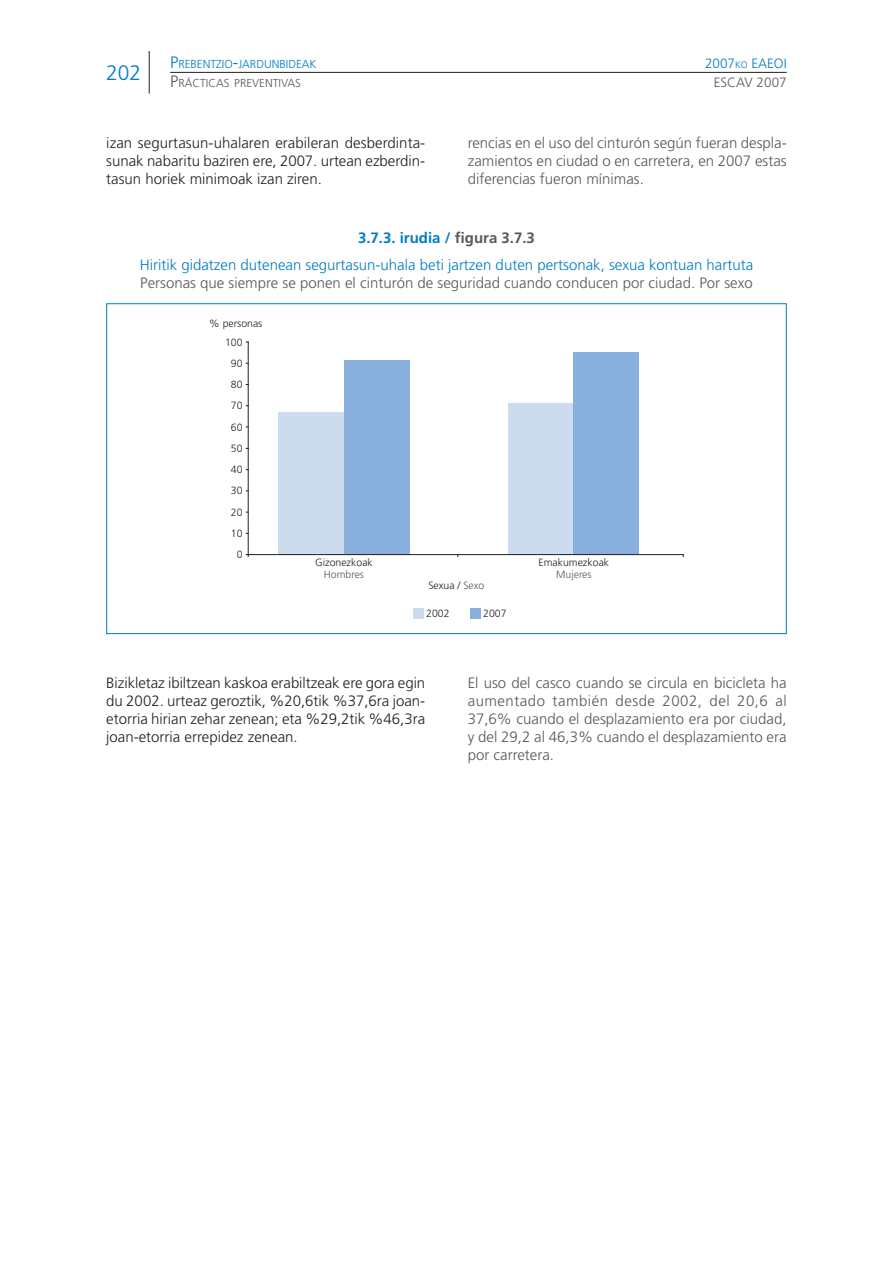
<style>
.page{position:relative;width:893px;height:1263px;background:#fff}
.page>*{position:absolute;margin:0;border:0;box-sizing:border-box;transform-origin:0 0}
.t1{font:300 21px "Frutiger";color:#007cc2}
.t2{font:300 15px/18px "Frutiger";color:#57585a;text-align:justify}
.t3{font:300 15px/18px "Frutiger";color:#231f20;text-align:justify}
.t4{font:300 15px/27px "Frutiger";color:#007cc2;text-align:center}
.t5{font:300 13.5px "Frutiger";color:#007cc2}
.t6{font:300 13.5px "Frutiger";color:#57585a}
.t7{font:300 11.55px "Frutiger";color:#007cc2}
.t8{font:300 11.55px "Frutiger";color:#57585a}
.t9{font:300 10.5px "Frutiger";color:#231f20}
.t10{font:300 10.5px "Frutiger";color:#57585a}
.s1{font-size:16.5px}
.s2{font-size:9.45px}
.s3{font-weight:700}
.s4{font-weight:700;color:#57585a}
.s5{color:#57585a}
</style>
<div class="page">
<hr style="left:170px;top:72px;width:617px;height:1px;background:#231f20">
<hr style="left:149px;top:51px;width:1px;height:43px;background:#231f20">
<hr style="left:248px;top:342px;width:1px;height:213px;background:#231f20">
<div style="left:278px;top:412px;width:66px;height:143px;background:#cddbef"></div>
<div style="left:508px;top:403px;width:66px;height:152px;background:#cddbef"></div>
<div style="left:344px;top:361px;width:65px;height:194px;background:#89b0dc"></div>
<div style="left:574px;top:352px;width:65px;height:203px;background:#89b0dc"></div>
<hr style="left:248px;top:554px;width:435px;height:1px;background:#231f20">
<div style="left:413px;top:608px;width:11px;height:11px;background:#cddbef"></div>
<div style="left:470px;top:608px;width:11px;height:11px;background:#89b0dc"></div>
<h1 class="t1" style="left:106px;top:61px;width:37px">202</h1>
<p class="t7" style="left:170px;top:57px;width:148px"><span class="s1">P</span>REBENTZIO<span class="s1">-</span>JARDUNBIDEAK</p>
<p class="t5" style="left:705px;top:55px;width:83px">2007<span class="s2">KO</span> EAEOI</p>
<p class="t8" style="left:170px;top:77px;width:132px"><span class="s1">P</span>RÁCTICAS PREVENTIVAS</p>
<p class="t6" style="left:714px;top:75px;width:74px">ESCAV 2007</p>
<p class="t3" style="left:106px;top:134px;width:320px">izan segurtasun-uhalaren erabileran desberdinta&shy;sunak nabaritu baziren ere, 2007. urtean ezberdin&shy;tasun horiek minimoak izan ziren.</p>
<p class="t2" style="left:468px;top:134px;width:320px">rencias en el uso del cinturón según fueran despla&shy;zamientos en ciudad o en carretera, en 2007 estas diferencias fueron mínimas.</p>
<p class="t4" style="left:140px;top:224px;width:615px"><span class="s3">3.7.3. irudia /</span> <span class="s4">figura 3.7.3<br></span>Hiritik gida tzen dutenean segurtasun-uhala beti jar tzen duten per tsonak, sexua kontuan hartuta</p>
<p class="t2" style="left:140px;top:273px;width:614px">Personas que siempre se ponen el cinturón de seguridad cuando conducen por ciudad. Por sexo</p>
<p class="t9" style="left:209px;top:318px;width:55px">% personas</p>
<p class="t9" style="left:225px;top:336px;width:19px">100</p>
<p class="t9" style="left:231px;top:357px;width:13px">90</p>
<p class="t9" style="left:231px;top:378px;width:13px">80</p>
<p class="t9" style="left:231px;top:400px;width:13px">70</p>
<p class="t9" style="left:231px;top:421px;width:13px">60</p>
<p class="t9" style="left:231px;top:442px;width:13px">50</p>
<p class="t9" style="left:231px;top:464px;width:13px">40</p>
<p class="t9" style="left:231px;top:485px;width:13px">30</p>
<p class="t9" style="left:231px;top:506px;width:13px">20</p>
<p class="t9" style="left:231px;top:527px;width:13px">10</p>
<p class="t9" style="left:237px;top:549px;width:7px">0</p>
<p class="t9" style="left:315px;top:556px;width:59px">Gizonezkoak</p>
<p class="t10" style="left:324px;top:569px;width:42px">Hombres</p>
<p class="t9" style="left:428px;top:579px;width:58px">Sexua / <span class="s5">Sexo</span></p>
<p class="t9" style="left:426px;top:608px;width:25px">2002</p>
<p class="t9" style="left:483px;top:608px;width:25px">2007</p>
<p class="t9" style="left:539px;top:556px;width:72px">Emakumezkoak</p>
<p class="t10" style="left:556px;top:569px;width:37px">Mujeres</p>
<p class="t3" style="left:106px;top:674px;width:320px">Bizikletaz ibiltzean kaskoa erabiltzeak ere gora egin du 2002. urteaz geroztik, %20,6tik %37,6ra joan&shy;etorria hirian zehar zenean; eta %29,2tik %46,3ra joan-etorria errepidez zenean.</p>
<p class="t2" style="left:468px;top:674px;width:320px">El uso del casco cuando se circula en bicicleta ha aumentado también desde 2002, del 20,6 al 37,6% cuando el desplazamiento era por ciudad, y del 29,2 al 46,3% cuando el desplazamiento era por carretera.</p>
</div>
